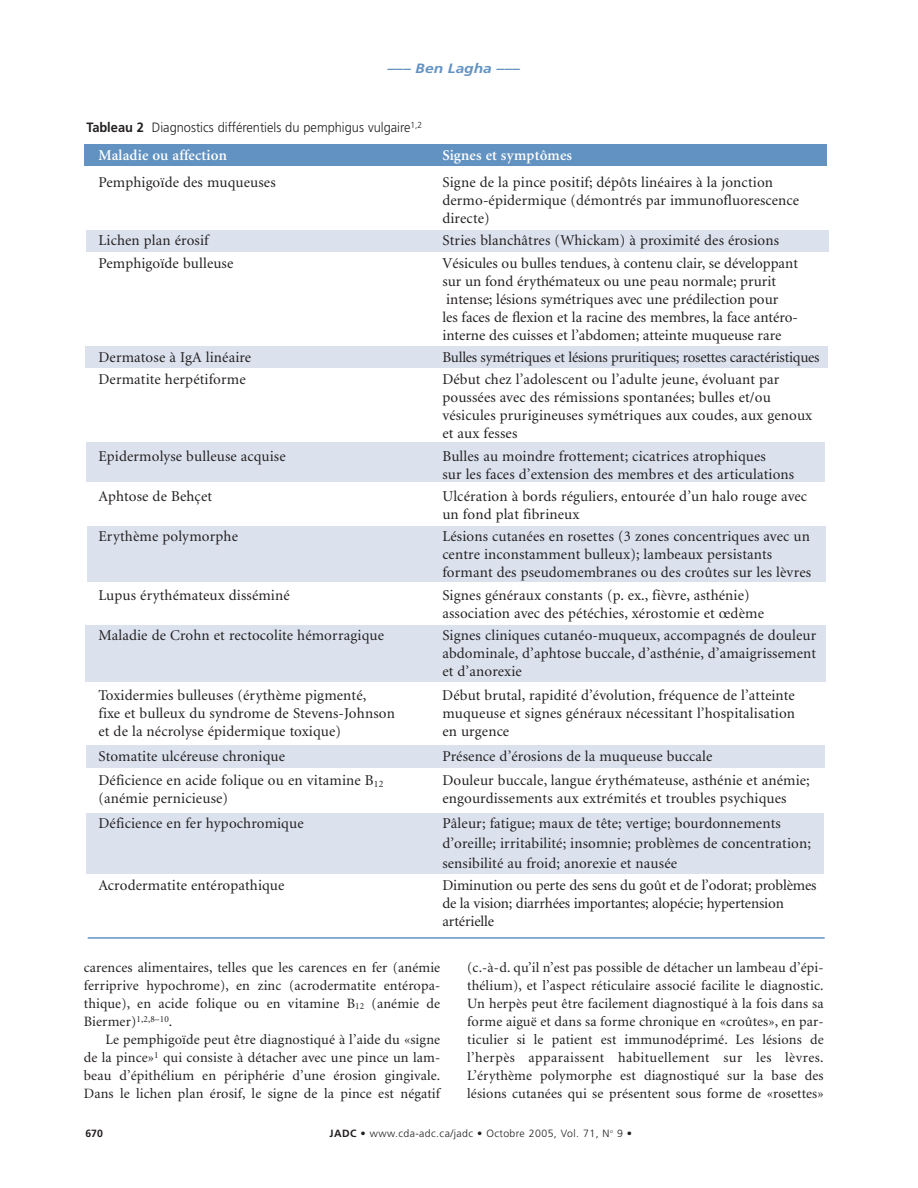
<style>
.page{position:relative;width:918px;height:1188px;background:#fff}
.page>*{position:absolute;margin:0;border:0;box-sizing:border-box;transform-origin:0 0}
.t1{font:15px/18px "Minion";letter-spacing:.01em;color:#231f20}
.t2{font:15px/18px "Minion";letter-spacing:-.01em;color:#231f20}
.t3{font:15px "Minion";letter-spacing:-.015em;color:#231f20}
.t4{font:600 15px "Minion";letter-spacing:.01em;color:#fff}
.t5{font:14.25px/18px "Minion";letter-spacing:.01em;color:#231f20;text-align:justify}
.t6{font:300 13.5px "Frutiger";color:#231f20;scale:.95 1}
.t7{font:italic 700 13.5px "Frutiger";color:#6292c1;scale:1.15 1}
.t8{font:300 10.5px "Frutiger";letter-spacing:.04em;color:#231f20}
.t9{font:700 10.5px "Frutiger";color:#231f20}
.s1{font-weight:700}
</style>
<div class="page">
<div style="left:84px;top:144px;width:743px;height:22px;background:#6292c1"></div>
<div style="left:86px;top:230px;width:742px;height:22px;background:#dbe2ee"></div>
<div style="left:85px;top:346px;width:743px;height:22px;background:#dbe2ee"></div>
<div style="left:86px;top:443px;width:739px;height:39px;background:#dbe2ee"></div>
<div style="left:87px;top:527px;width:738px;height:55px;background:#dbe2ee"></div>
<div style="left:85px;top:626px;width:741px;height:56px;background:#dbe2ee"></div>
<div style="left:86px;top:745px;width:739px;height:23px;background:#dbe2ee"></div>
<div style="left:86px;top:813px;width:738px;height:60px;background:#dbe2ee"></div>
<hr style="left:88px;top:937px;width:737px;height:2px;background:#6292c1">
<p class="t7" style="left:388px;top:63px;width:117px">––– Ben Lagha –––</p>
<p class="t6" style="left:87px;top:121px;width:355px"><span class="s1">Tableau 2</span> Diagnostics différentiels du pemphigus vulgaire<sup>1,2</sup></p>
<p class="t4" style="left:99px;top:150px;width:130px">Maladie ou affection</p>
<p class="t4" style="left:442px;top:150px;width:131px">Signes et symptômes</p>
<p class="t1" style="left:99px;top:174px;width:179px">Pemphigoïde des muqueuses</p>
<p class="t1" style="left:442px;top:174px;width:358px">Signe de la pince positif; dépôts linéaires à la jonction dermo-épidermique (démontrés par immunofluorescence directe)</p>
<p class="t1" style="left:99px;top:233px;width:112px">Lichen plan érosif</p>
<p class="t1" style="left:442px;top:233px;width:338px">Stries blanchâtres (Whickam) à proximité des érosions</p>
<p class="t1" style="left:99px;top:255px;width:136px">Pemphigoïde bulleuse</p>
<p class="t1" style="left:442px;top:255px;width:357px">Vésicules ou bulles tendues, à contenu clair, se développant sur un fond érythémateux ou une peau normale; prurit intense; lésions symétriques avec une prédilection pour<br>les faces de flexion et la racine des membres, la face antéro&shy;interne des cuisses et l’abdomen; atteinte muqueuse rare</p>
<p class="t1" style="left:99px;top:349px;width:154px">Dermatose à IgA linéaire</p>
<p class="t3" style="left:442px;top:351px;width:379px">Bulles symétriques et lésions pruritiques; rosettes caractéristiques</p>
<p class="t1" style="left:99px;top:372px;width:149px">Dermatite herpétiforme</p>
<p class="t1" style="left:442px;top:372px;width:371px">Début chez l’adolescent ou l’adulte jeune, évoluant par poussées avec des rémissions spontanées; bulles et/ou vésicules prurigineuses symétriques aux coudes, aux genoux et aux fesses</p>
<p class="t1" style="left:99px;top:448px;width:189px">Epidermolyse bulleuse acquise</p>
<p class="t1" style="left:442px;top:448px;width:353px">Bulles au moindre frottement; cicatrices atrophiques<br>sur les faces d’extension des membres et des articulations</p>
<p class="t1" style="left:99px;top:488px;width:115px">Aphtose de Behçet</p>
<p class="t1" style="left:442px;top:488px;width:366px">Ulcération à bords réguliers, entourée d’un halo rouge avec un fond plat fibrineux</p>
<p class="t1" style="left:99px;top:529px;width:141px">Erythème polymorphe</p>
<p class="t1" style="left:442px;top:529px;width:370px">Lésions cutanées en rosettes (3 zones concentriques avec un centre inconstamment bulleux); lambeaux persistants formant des pseudomembranes ou des croûtes sur les lèvres</p>
<p class="t1" style="left:99px;top:587px;width:193px">Lupus érythémateux disséminé</p>
<p class="t1" style="left:442px;top:587px;width:323px">Signes généraux constants (p. ex., fièvre, asthénie) association avec des pétéchies, xérostomie et œdème</p>
<p class="t1" style="left:99px;top:627px;width:287px">Maladie de Crohn et rectocolite hémorragique</p>
<p class="t1" style="left:442px;top:627px;width:375px;text-align:justify">Signes cliniques cutanéo-muqueux, accompagnés de douleur abdominale, d’aphtose buccale, d’asthénie, d’amaigrissement et d’anorexie</p>
<p class="t1" style="left:99px;top:688px;width:269px">Toxidermies bulleuses (érythème pigmenté,</p>
<p class="t1" style="left:442px;top:688px;width:354px">Début brutal, rapidité d’évolution, fréquence de l’atteinte</p>
<p class="t1" style="left:99px;top:706px;width:298px">fixe et bulleux du syndrome de Stevens-Johnson</p>
<p class="t1" style="left:443px;top:706px;width:354px">muqueuse et signes généraux nécessitant l’hospitalisation</p>
<p class="t1" style="left:99px;top:724px;width:244px">et de la nécrolyse épidermique toxique)</p>
<p class="t1" style="left:442px;top:724px;width:68px">en urgence</p>
<p class="t1" style="left:99px;top:748px;width:188px">Stomatite ulcéreuse chronique</p>
<p class="t1" style="left:442px;top:748px;width:272px">Présence d’érosions de la muqueuse buccale</p>
<p class="t1" style="left:99px;top:773px;width:286px">Déficience en acide folique ou en vitamine B<sub>12</sub></p>
<p class="t1" style="left:442px;top:773px;width:369px">Douleur buccale, langue érythémateuse, asthénie et anémie;</p>
<p class="t1" style="left:99px;top:791px;width:131px">(anémie pernicieuse)</p>
<p class="t1" style="left:442px;top:791px;width:346px">engourdissements aux extrémités et troubles psychiques</p>
<p class="t1" style="left:99px;top:815px;width:207px">Déficience en fer hypochromique</p>
<p class="t1" style="left:442px;top:814px;width:370px;line-height:20.1px">Pâleur; fatigue; maux de tête; vertige; bourdonnements d’oreille; irritabilité; insomnie; problèmes de concentration; sensibilité au froid; anorexie et nausée</p>
<p class="t1" style="left:99px;top:878px;width:187px">Acrodermatite entéropathique</p>
<p class="t2" style="left:442px;top:878px;width:376px">Diminution ou perte des sens du goût et de l’odorat; problèmes de la vision; diarrhées importantes; alopécie; hypertension artérielle</p>
<p class="t5" style="left:84px;top:959px;width:358px">carences alimentaires, telles que les carences en fer (anémie ferriprive hypochrome), en zinc (acrodermatite entéropa&shy;thique), en acide folique ou en vitamine B<sub>12</sub> (anémie de Biermer)<sup>1,2,8–10</sup>.</p>
<p class="t5" style="left:84px;top:1031px;width:358px;text-indent:22px">Le pemphigoïde peut être diagnostiqué à l’aide du «signe de la pince»<sup>1</sup> qui consiste à détacher avec une pince un lam&shy;beau d’épithélium en périphérie d’une érosion gingivale.<br>Dans le lichen plan érosif, le signe de la pince est négatif</p>
<p class="t5" style="left:467px;top:959px;width:358px">(c.-à-d. qu’il n’est pas possible de détacher un lambeau d’épi&shy;thélium), et l’aspect réticulaire associé facilite le diagnostic.<br>Un herpès peut être facilement diagnostiqué à la fois dans sa forme aiguë et dans sa forme chronique en «croûtes», en par&shy;ticulier si le patient est immunodéprimé. Les lésions de l’herpès apparaissent habituellement sur les lèvres.<br>L’érythème polymorphe est diagnostiqué sur la base des lésions cutanées qui se présentent sous forme de «rosettes»</p>
<p class="t9" style="left:85px;top:1129px;width:19px">670</p>
<p class="t8" style="left:330px;top:1129px;width:304px"><span class="s1">JADC •</span> www.cda-adc.ca/jadc • Octobre 2005, Vol. 71, N<sup>o</sup> 9 •</p>
</div>
